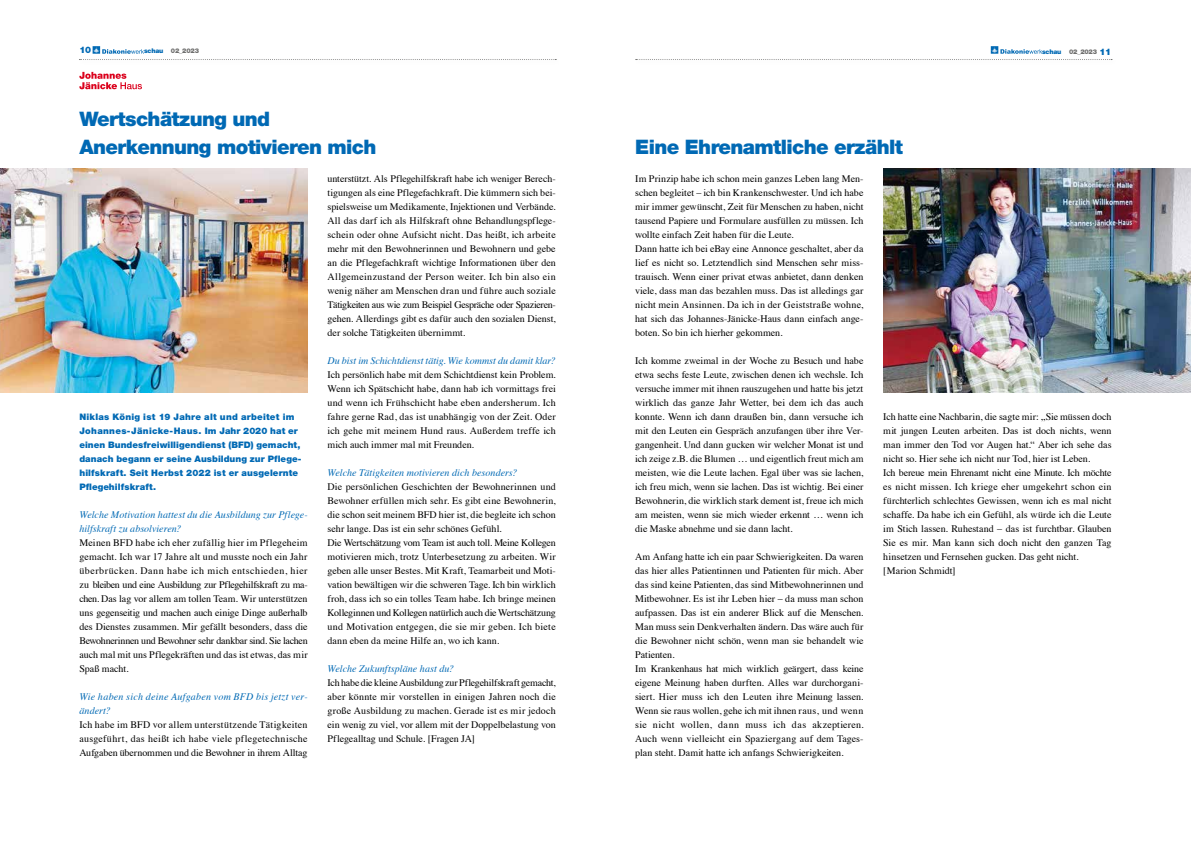
<style>
.page{position:relative;width:1191px;height:842px;background:#fff}
.page>*{position:absolute;margin:0;border:0;box-sizing:border-box;transform-origin:0 0}
.t1{font:900 20px/28px "Helvetica Neue LT Pro";letter-spacing:-.03em;color:#0069b4}
.t2{font:10px/14px "Times";color:#000;text-align:justify}
.t3{font:italic 10px/14px "Times";letter-spacing:.005em;color:#0069b4}
.t4{font:italic 10px/14px "Times";letter-spacing:.025em;color:#0069b4}
.t5{font:900 9px/14px "Helvetica Neue LT Pro";letter-spacing:.01em;color:#0069b4}
.t6{font:900 6.5px "Helvetica Neue LT Pro";letter-spacing:-.03em;color:#6f6f6e}
.s1{color:#0069b4}
.s2{font-size:9px;color:#0069b4}
</style>
<div class="page">
<svg style="left:79px;top:46px;width:477px;height:14px"></svg>
<svg style="left:635px;top:46px;width:477px;height:14px"></svg>
<img style="left:883px;top:168px;width:308px;height:224px">
<img style="left:0;top:168px;width:308px;height:224px">
<svg style="left:79px;top:72px;width:63px;height:17px"></svg>
<p class="t5" style="left:79px;top:43px;width:13px">10</p>
<p class="t6" style="left:144px;top:47px;width:56px"><span class="s1">schau</span> 02_2023</p>
<p class="t6" style="left:1042px;top:48px;width:70px"><span class="s1">schau</span> 02_2023 <span class="s2">11</span></p>
<h1 class="t1" style="left:79px;top:105px;width:299px">Wertschätzung und<br>Anerkennung motivieren mich</h1>
<p class="t5" style="left:79px;top:410px;width:224px">Niklas König ist 19 Jahre alt und arbeitet im Johannes-Jänicke-Haus. Im Jahr 2020 hat er einen Bundesfreiwilligendienst (BFD) gemacht, danach begann er seine Ausbildung zur Pflege&shy;hilfskraft. Seit Herbst 2022 ist er ausgelernte Pflegehilfskraft.</p>
<p class="t3" style="left:79px;top:507px;width:230px">Welche Motivation hattest du die Ausbildung zur Pflege&shy;hilfskraft zu absolvieren?</p>
<p class="t2" style="left:79px;top:535px;width:230px">Meinen BFD habe ich eher zufällig hier im Pflegeheim gemacht. Ich war 17 Jahre alt und musste noch ein Jahr überbrücken. Dann habe ich mich entschieden, hier zu bleiben und eine Ausbildung zur Pflegehilfskraft zu ma&shy;chen. Das lag vor allem am tollen Team. Wir unterstützen uns gegenseitig und machen auch einige Dinge außerhalb des Dienstes zusammen. Mir gefällt besonders, dass die Bewohnerinnen und Bewohner sehr dankbar sind. Sie lachen auch mal mit uns Pflegekräften und das ist etwas, das mir Spaß macht.</p>
<p class="t4" style="left:79px;top:689px;width:230px">Wie haben sich deine Aufgaben vom BFD bis jetzt ver&shy;ändert?</p>
<p class="t2" style="left:79px;top:717px;width:230px">Ich habe im BFD vor allem unterstützende Tätigkeiten ausgeführt, das heißt ich habe viele pflegetechnische Aufgaben übernommen und die Bewohner in ihrem Alltag</p>
<p class="t2" style="left:327px;top:171px;width:230px">unterstützt. Als Pflegehilfskraft habe ich weniger Berech&shy;tigungen als eine Pflegefachkraft. Die kümmern sich bei&shy;spielsweise um Medikamente, Injektionen und Verbände.<br>All das darf ich als Hilfskraft ohne Behandlungspflege&shy;schein oder ohne Aufsicht nicht. Das heißt, ich arbeite mehr mit den Bewohnerinnen und Bewohnern und gebe an die Pflegefachkraft wichtige Informationen über den Allgemeinzustand der Person weiter. Ich bin also ein wenig näher am Menschen dran und führe auch soziale Tätigkeiten aus wie zum Beispiel Gespräche oder Spazieren&shy;gehen. Allerdings gibt es dafür auch den sozialen Dienst, der solche Tätigkeiten übernimmt.</p>
<p class="t3" style="left:327px;top:353px;width:230px">Du bist im Schichtdienst tätig. Wie kommst du damit klar?</p>
<p class="t2" style="left:327px;top:367px;width:230px">Ich persönlich habe mit dem Schichtdienst kein Problem.<br>Wenn ich Spätschicht habe, dann hab ich vormittags frei und wenn ich Frühschicht habe eben andersherum. Ich fahre gerne Rad, das ist unabhängig von der Zeit. Oder ich gehe mit meinem Hund raus. Außerdem treffe ich mich auch immer mal mit Freunden.</p>
<p class="t3" style="left:327px;top:465px;width:191px">Welche Tätigkeiten motivieren dich besonders?</p>
<p class="t2" style="left:327px;top:479px;width:230px;text-align:left">Die persönlichen Geschichten der Bewohnerinnen und Bewohner erfüllen mich sehr. Es gibt eine Bewohnerin, die schon seit meinem BFD hier ist, die begleite ich schon sehr lange. Das ist ein sehr schönes Gefühl.<br>Die Wertschätzung vom Team ist auch toll. Meine Kollegen motivieren mich, trotz Unterbesetzung zu arbeiten. Wir geben alle unser Bestes. Mit Kraft, Teamarbeit und Moti&shy;vation bewältigen wir die schweren Tage. Ich bin wirklich froh, dass ich so ein tolles Team habe. Ich bringe meinen Kolleginnen und Kollegen natürlich auch die Wertschätzung und Motivation entgegen, die sie mir geben. Ich biete dann eben da meine Hilfe an, wo ich kann.</p>
<p class="t3" style="left:327px;top:661px;width:128px">Welche Zukunftspläne hast du?</p>
<p class="t2" style="left:327px;top:675px;width:230px">Ich habe die kleine Ausbildung zur Pflegehilfskraft gemacht, aber könnte mir vorstellen in einigen Jahren noch die große Ausbildung zu machen. Gerade ist es mir jedoch ein wenig zu viel, vor allem mit der Doppelbelastung von Pflegealltag und Schule. [Fragen JA]</p>
<h1 class="t1" style="left:635px;top:133px;width:269px">Eine Ehrenamtliche erzählt</h1>
<p class="t2" style="left:635px;top:171px;width:230px;text-align:left">Im Prinzip habe ich schon mein ganzes Leben lang Men&shy;schen begleitet – ich bin Krankenschwester. Und ich habe mir immer gewünscht, Zeit für Menschen zu haben, nicht tausend Papiere und Formulare ausfüllen zu müssen. Ich wollte einfach Zeit haben für die Leute.<br>Dann hatte ich bei eBay eine Annonce geschaltet, aber da lief es nicht so. Letztendlich sind Menschen sehr miss&shy;trauisch. Wenn einer privat etwas anbietet, dann denken viele, dass man das bezahlen muss. Das ist alledings gar nicht mein Ansinnen. Da ich in der Geiststraße wohne, hat sich das Johannes-Jänicke-Haus dann einfach ange&shy;boten. So bin ich hierher gekommen.</p>
<p class="t2" style="left:635px;top:353px;width:230px">Ich komme zweimal in der Woche zu Besuch und habe etwa sechs feste Leute, zwischen denen ich wechsle. Ich versuche immer mit ihnen rauszugehen und hatte bis jetzt wirklich das ganze Jahr Wetter, bei dem ich das auch konnte. Wenn ich dann draußen bin, dann versuche ich mit den Leuten ein Gespräch anzufangen über ihre Ver&shy;gangenheit. Und dann gucken wir welcher Monat ist und ich zeige z.B. die Blumen … und eigentlich freut mich am meisten, wie die Leute lachen. Egal über was sie lachen, ich freu mich, wenn sie lachen. Das ist wichtig. Bei einer Bewohnerin, die wirklich stark dement ist, freue ich mich am meisten, wenn sie mich wieder erkennt … wenn ich die Maske abnehme und sie dann lacht.</p>
<p class="t2" style="left:635px;top:549px;width:230px;text-align:left">Am Anfang hatte ich ein paar Schwierigkeiten. Da waren das hier alles Patientinnen und Patienten für mich. Aber das sind keine Patienten, das sind Mitbewohnerinnen und Mitbewohner. Es ist ihr Leben hier – da muss man schon aufpassen. Das ist ein anderer Blick auf die Menschen.<br>Man muss sein Denkverhalten ändern. Das wäre auch für die Bewohner nicht schön, wenn man sie behandelt wie Patienten.<br>Im Krankenhaus hat mich wirklich geärgert, dass keine eigene Meinung haben durften. Alles war durchorgani&shy;siert. Hier muss ich den Leuten ihre Meinung lassen.<br>Wenn sie raus wollen, gehe ich mit ihnen raus, und wenn sie nicht wollen, dann muss ich das akzeptieren.<br>Auch wenn vielleicht ein Spaziergang auf dem Tages&shy;plan steht. Damit hatte ich anfangs Schwierigkeiten.</p>
<p class="t2" style="left:883px;top:409px;width:230px;text-align:left">Ich hatte eine Nachbarin, die sagte mir: „Sie müssen doch mit jungen Leuten arbeiten. Das ist doch nichts, wenn man immer den Tod vor Augen hat.“ Aber ich sehe das nicht so. Hier sehe ich nicht nur Tod, hier ist Leben.<br>Ich bereue mein Ehrenamt nicht eine Minute. Ich möchte es nicht missen. Ich kriege eher umgekehrt schon ein fürchterlich schlechtes Gewissen, wenn ich es mal nicht schaffe. Da habe ich ein Gefühl, als würde ich die Leute im Stich lassen. Ruhestand – das ist furchtbar. Glauben Sie es mir. Man kann sich doch nicht den ganzen Tag hinsetzen und Fernsehen gucken. Das geht nicht. [Marion Schmidt]</p>
</div>
